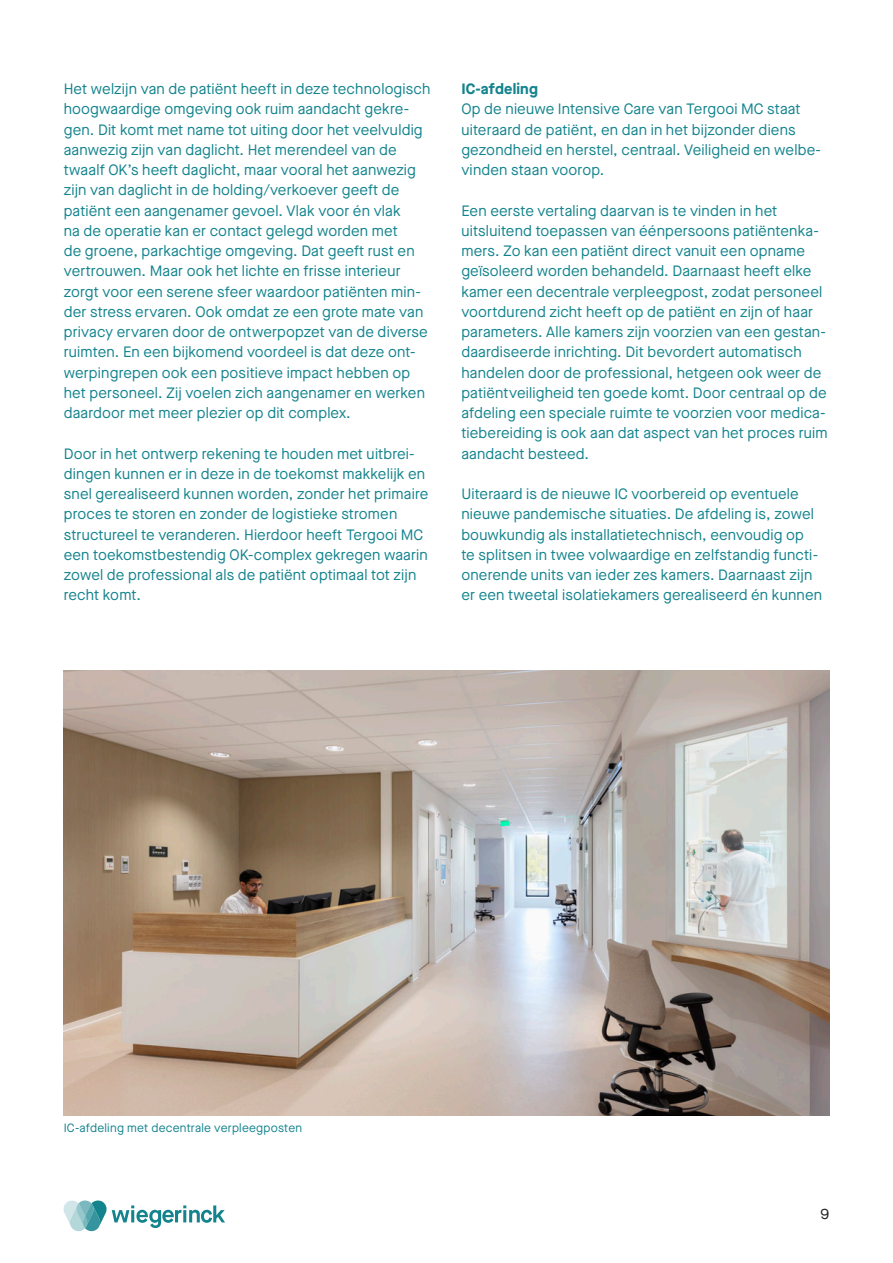
<style>
.page{position:relative;width:893px;height:1263px;background:#fff}
.page>*{position:absolute;margin:0;border:0;box-sizing:border-box;transform-origin:0 0}
.Broodtekst_-_NL{font:15px/20.2px "Maison Neue";letter-spacing:.01em;color:#13838d}
.Broodtekst_-_NL-2{font:700 15px "Maison Neue";letter-spacing:.01em;color:#13838d}
.t1{font:15px "Maison Neue";color:#231f20}
.Onderschrift{font:12px "Maison Neue";letter-spacing:.02em;color:#13838d}
</style>
<div class="page">
<img style="left:64px;top:670px;width:765px;height:446px">
<svg style="left:64px;top:1200px;width:161px;height:31px"></svg>
<p class="Broodtekst_-_NL" style="left:64px;top:79px;width:368px">Het welzijn van de patiënt heeft in deze technologisch hoogwaardige omgeving ook ruim aandacht gekre&shy;gen. Dit komt met name tot uiting door het veelvuldig aanwezig zijn van daglicht. Het merendeel van de twaalf OK’s heeft daglicht, maar vooral het aanwezig zijn van daglicht in de holding/verkoever geeft de patiënt een aangenamer gevoel. Vlak voor én vlak<br>na de operatie kan er contact gelegd worden met<br>de groene, parkachtige omgeving. Dat geeft rust en vertrouwen. Maar ook het lichte en frisse interieur zorgt voor een serene sfeer waardoor patiënten min&shy;der stress ervaren. Ook omdat ze een grote mate van privacy ervaren door de ontwerpopzet van de diverse ruimten. En een bijkomend voordeel is dat deze ont&shy;werpingrepen ook een positieve impact hebben op het personeel. Zij voelen zich aangenamer en werken daardoor met meer plezier op dit complex.</p>
<p class="Broodtekst_-_NL" style="left:64px;top:443px;width:366px">Door in het ontwerp rekening te houden met uitbrei&shy;dingen kunnen er in deze in de toekomst makkelijk en snel gerealiseerd kunnen worden, zonder het primaire proces te storen en zonder de logistieke stromen structureel te veranderen. Hierdoor heeft Tergooi MC een toekomstbestendig OK-complex gekregen waarin zowel de professional als de patiënt optimaal tot zijn recht komt.</p>
<p class="Broodtekst_-_NL-2" style="left:461px;top:78px;width:78px">IC-afdeling</p>
<p class="Broodtekst_-_NL" style="left:461px;top:99px;width:361px">Op de nieuwe Intensive Care van Tergooi MC staat uiteraard de patiënt, en dan in het bijzonder diens gezondheid en herstel, centraal. Veiligheid en welbe&shy;vinden staan voorop.</p>
<p class="Broodtekst_-_NL" style="left:461px;top:200px;width:368px">Een eerste vertaling daarvan is te vinden in het uitsluitend toepassen van éénpersoons patiëntenka&shy;mers. Zo kan een patiënt direct vanuit een opname geïsoleerd worden behandeld. Daarnaast heeft elke kamer een decentrale verpleegpost, zodat personeel voortdurend zicht heeft op de patiënt en zijn of haar parameters. Alle kamers zijn voorzien van een gestan&shy;daardiseerde inrichting. Dit bevordert automatisch handelen door de professional, hetgeen ook weer de patiëntveiligheid ten goede komt. Door centraal op de afdeling een speciale ruimte te voorzien voor medica&shy;tiebereiding is ook aan dat aspect van het proces ruim aandacht besteed.</p>
<p class="Broodtekst_-_NL" style="left:461px;top:484px;width:362px">Uiteraard is de nieuwe IC voorbereid op eventuele nieuwe pandemische situaties. De afdeling is, zowel bouwkundig als installatietechnisch, eenvoudig op<br>te splitsen in twee volwaardige en zelfstandig functi&shy;onerende units van ieder zes kamers. Daarnaast zijn er een tweetal isolatiekamers gerealiseerd én kunnen</p>
<p class="Onderschrift" style="left:64px;top:1120px;width:240px">IC-afdeling met decentrale verpleegposten</p>
<p class="t1" style="left:820px;top:1204px;width:10px">9</p>
</div>
